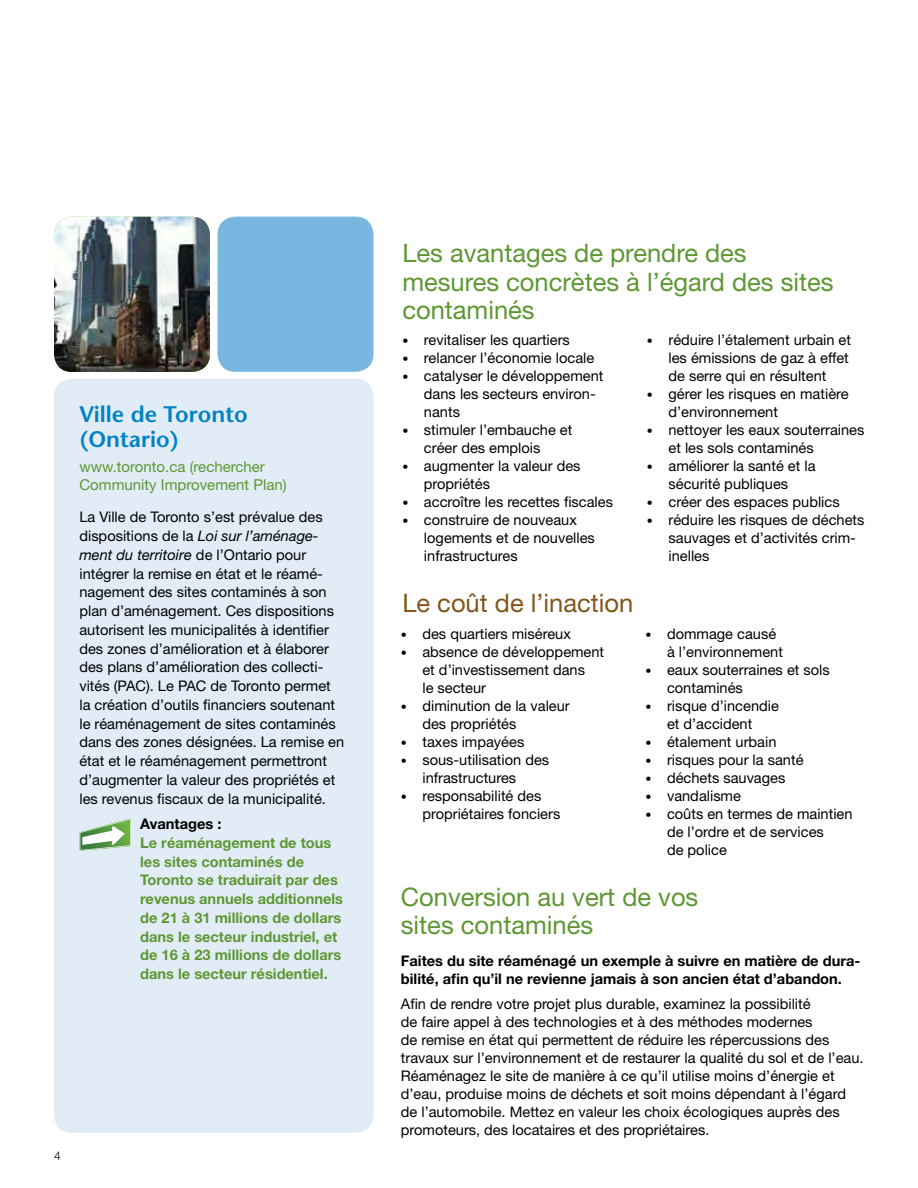
<style>
.page{position:relative;width:918px;height:1188px;background:#fff}
.page>*{position:absolute;margin:0;border:0;box-sizing:border-box;transform-origin:0 0}
.t1{font:25.5px/28.5px "Helvetica Neue";color:#5d9732}
.t2{font:25.5px "Helvetica Neue";color:#80561b}
.t3{font:600 22.5px/25.5px "Stone Sans";color:#0082c4}
.t4{font:15px/18px "Helvetica Neue";color:#5d9732}
.t5{font:14.7px/18px "Helvetica Neue";color:#000}
.t6{font:700 14.7px/18.8px "Helvetica Neue";color:#5d9732}
.t7{font:700 14.7px/18px "Helvetica Neue";color:#000}
.t8{font:300 12px "Helvetica Neue";color:#000}
.s1{font-style:italic}
.s2{font-size:12px}
</style>
<div class="page">
<div style="left:54px;top:379px;width:319px;height:754px;background:#e1ecf7;border-radius:18px"></div>
<svg style="left:80px;top:819px;width:51px;height:32px"></svg>
<div style="left:217px;top:217px;width:156px;height:155px;background:#79b7e0;border-radius:18px"></div>
<img style="left:54px;top:217px;width:156px;height:155px">
<h2 class="t3" style="left:79px;top:401px;width:170px">Ville de Toronto (Ontario)</h2>
<p class="t4" style="left:79px;top:458px;width:209px">www.toronto.ca (rechercher<br>Community Improvement Plan)</p>
<p class="t5" style="left:79px;top:508px;width:266px;line-height:18.8px">La Ville de Toronto s’est prévalue des dispositions de la <span class="s1">Loi sur l’aménage&shy;ment du territoire</span> de l’Ontario pour intégrer la remise en état et le réamé&shy;nagement des sites contaminés à son plan d’aménagement. Ces dispositions autorisent les municipalités à identifier des zones d’amélioration et à élaborer des plans d’amélioration des collecti&shy;vités (PAC). Le PAC de Toronto permet la création d’outils financiers soutenant le réaménagement de sites contaminés dans des zones désignées. La remise en état et le réaménagement permettront d’augmenter la valeur des propriétés et les revenus fiscaux de la municipalité.</p>
<p class="t7" style="left:140px;top:815px;width:83px">Avantages :</p>
<p class="t6" style="left:140px;top:833px;width:204px">Le réaménagement de tous les sites contaminés de<br>Toronto se traduirait par des revenus annuels additionnels de 21 à 31 millions de dollars dans le secteur industriel, et de 16 à 23 millions de dollars dans le secteur résidentiel.</p>
<p class="t8" style="left:54px;top:1148px;width:8px">4</p>
<h1 class="t1" style="left:402px;top:238px;width:433px">Les avantages de prendre des mesures concrètes à l’égard des sites contaminés</h1>
<p class="t5" style="left:402px;top:331px;width:169px"><span class="s2">•</span> revitaliser les quartiers</p>
<p class="t5" style="left:402px;top:349px;width:193px"><span class="s2">•</span> relancer l’économie locale</p>
<p class="t5" style="left:424px;top:367px;width:181px;text-indent:-22px"><span class="s2">•</span> catalyser le développement dans les secteurs environ&shy;nants</p>
<p class="t5" style="left:424px;top:421px;width:150px;text-indent:-22px"><span class="s2">•</span> stimuler l’embauche et créer des emplois</p>
<p class="t5" style="left:424px;top:457px;width:158px;text-indent:-22px"><span class="s2">•</span> augmenter la valeur des propriétés</p>
<p class="t5" style="left:402px;top:493px;width:212px"><span class="s2">•</span> accroître les recettes fiscales</p>
<p class="t5" style="left:424px;top:511px;width:172px;text-indent:-22px"><span class="s2">•</span> construire de nouveaux logements et de nouvelles infrastructures</p>
<h1 class="t2" style="left:402px;top:588px;width:232px">Le coût de l’inaction</h1>
<p class="t5" style="left:401px;top:625px;width:172px"><span class="s2">•</span> des quartiers miséreux</p>
<p class="t5" style="left:422px;top:643px;width:183px;text-indent:-22px"><span class="s2">•</span> absence de développement et d’investissement dans<br>le secteur</p>
<p class="t5" style="left:422px;top:697px;width:149px;text-indent:-22px"><span class="s2">•</span> diminution de la valeur des propriétés</p>
<p class="t5" style="left:401px;top:733px;width:125px"><span class="s2">•</span> taxes impayées</p>
<p class="t5" style="left:422px;top:751px;width:128px;text-indent:-22px"><span class="s2">•</span> sous-utilisation des infrastructures</p>
<p class="t5" style="left:422px;top:787px;width:139px;text-indent:-22px"><span class="s2">•</span> responsabilité des propriétaires fonciers</p>
<p class="t5" style="left:669px;top:331px;width:184px;text-indent:-22px"><span class="s2">•</span> réduire l’étalement urbain et les émissions de gaz à effet de serre qui en résultent</p>
<p class="t5" style="left:669px;top:385px;width:182px;text-indent:-22px"><span class="s2">•</span> gérer les risques en matière d’environnement</p>
<p class="t5" style="left:669px;top:421px;width:197px;text-indent:-22px"><span class="s2">•</span> nettoyer les eaux souterraines et les sols contaminés</p>
<p class="t5" style="left:647px;top:457px;width:170px;text-align:center"><span class="s2">•</span> améliorer la santé et la sécurité publiques</p>
<p class="t5" style="left:647px;top:493px;width:194px"><span class="s2">•</span> créer des espaces publics</p>
<p class="t5" style="left:669px;top:511px;width:197px;text-indent:-22px"><span class="s2">•</span> réduire les risques de déchets sauvages et d’activités crim&shy;inelles</p>
<p class="t5" style="left:667px;top:625px;width:117px;text-indent:-22px"><span class="s2">•</span> dommage causé à l’environnement</p>
<p class="t5" style="left:667px;top:661px;width:164px;text-indent:-22px"><span class="s2">•</span> eaux souterraines et sols contaminés</p>
<p class="t5" style="left:645px;top:697px;width:135px;text-align:center"><span class="s2">•</span> risque d’incendie et d’accident</p>
<p class="t5" style="left:645px;top:733px;width:133px"><span class="s2">•</span> étalement urbain</p>
<p class="t5" style="left:645px;top:751px;width:160px"><span class="s2">•</span> risques pour la santé</p>
<p class="t5" style="left:645px;top:769px;width:141px"><span class="s2">•</span> déchets sauvages</p>
<p class="t5" style="left:645px;top:787px;width:97px"><span class="s2">•</span> vandalisme</p>
<p class="t5" style="left:667px;top:805px;width:187px;text-indent:-22px"><span class="s2">•</span> coûts en termes de maintien de l’ordre et de services<br>de police</p>
<h1 class="t1" style="left:401px;top:882px;width:299px">Conversion au vert de vos sites contaminés</h1>
<p class="t7" style="left:401px;top:951px;width:461px">Faites du site réaménagé un exemple à suivre en matière de dura&shy;bilité, afin qu’il ne revienne jamais à son ancien état d’abandon.</p>
<p class="t5" style="left:401px;top:994px;width:464px">Afin de rendre votre projet plus durable, examinez la possibilité<br>de faire appel à des technologies et à des méthodes modernes<br>de remise en état qui permettent de réduire les répercussions des travaux sur l’environnement et de restaurer la qualité du sol et de l’eau.<br>Réaménagez le site de manière à ce qu’il utilise moins d’énergie et d’eau, produise moins de déchets et soit moins dépendant à l’égard de l’automobile. Mettez en valeur les choix écologiques auprès des promoteurs, des locataires et des propriétaires.</p>
</div>
